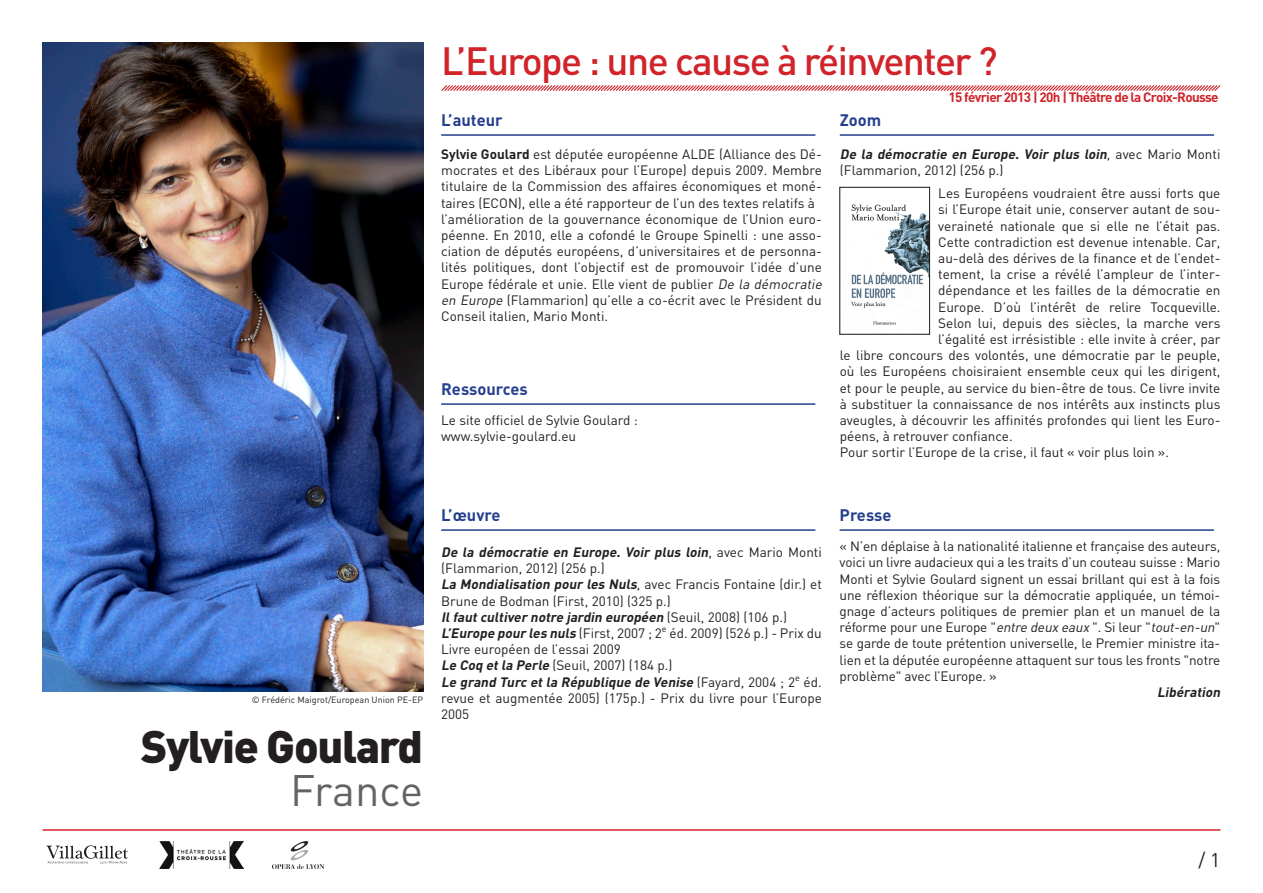
<style>
.page{position:relative;width:1263px;height:893px;background:#fff}
.page>*{position:absolute;margin:0;border:0;box-sizing:border-box;transform-origin:0 0}
.t1{font:900 45px "DIN";letter-spacing:-.03em;color:#231f20}
.t2{font:43.5px "DIN";letter-spacing:-.01em;color:#636366}
.t3{font:500 39px "DIN";letter-spacing:-.04em;color:#d1232a}
.t4{font:19.5px "DIN";color:#231f20}
.t5{font:700 16.5px "DIN";color:#253f8e}
.Style_de_paragraphe{font:13.5px/16.2px "DIN";color:#231f20}
.Style_de_paragraphe-2{font:italic 700 13.5px "DIN";color:#231f20}
.t6{font:700 13.5px "DIN";letter-spacing:-.05em;color:#d1232a}
.t7{font:9px "DIN";color:#231f20}
.s1{font-weight:700}
.s2{font-style:italic}
.s3{font-weight:700;font-style:italic}
.s4{font-weight:400;font-style:normal}
</style>
<div class="page">
<hr style="left:43px;top:829px;width:1177px;height:2px;background:#d1232a">
<svg style="left:47px;top:845px;width:81px;height:19px"></svg>
<img style="left:160px;top:841px;width:83px;height:27px">
<img style="left:272px;top:841px;width:51px;height:28px">
<img style="left:43px;top:43px;width:380px;height:648px">
<hr style="left:441px;top:134px;width:374px;height:2px;background:#253f8e">
<hr style="left:441px;top:529px;width:374px;height:2px;background:#253f8e">
<hr style="left:840px;top:134px;width:374px;height:2px;background:#253f8e">
<svg style="left:441px;top:85px;width:780px;height:6px;background:#e99a9d"></svg>
<img style="left:851px;top:204px;width:77px;height:121px">
<div style="left:840px;top:187px;width:90px;height:147px;border:1px solid #231f20"></div>
<hr style="left:441px;top:403px;width:374px;height:2px;background:#253f8e">
<hr style="left:840px;top:529px;width:374px;height:2px;background:#253f8e">
<p class="t3" style="left:441px;top:36px;width:558px">L’Europe : une cause à réinventer ?</p>
<p class="t5" style="left:441px;top:110px;width:63px">L’auteur</p>
<p class="Style_de_paragraphe" style="left:441px;top:146px;width:382px;text-align:justify"><span class="s1">Sylvie Goulard</span> est députée européenne ALDE (Alliance des Dé&shy;mocrates et des Libéraux pour l’Europe) depuis 2009. Membre titulaire de la Commission des affaires économiques et moné&shy;taires (ECON), elle a été rapporteur de l’un des textes relatifs à</p>
<p class="Style_de_paragraphe" style="left:441px;top:211px;width:385px">l’amélioration de la gouvernance économique de l’Union euro&shy;péenne. En 2010, elle a cofondé le Groupe Spinelli : une asso&shy;ciation de députés européens, d’universitaires et de personna&shy;lités politiques, dont l’objectif est de promouvoir l’idée d’une Europe fédérale et unie. Elle vient de publier <span class="s2">De la démocratie en Europe</span> (Flammarion) qu’elle a co-écrit avec le Président du Conseil italien, Mario Monti.</p>
<p class="t5" style="left:441px;top:379px;width:88px">Ressources</p>
<p class="Style_de_paragraphe" style="left:441px;top:412px;width:198px">Le site officiel de Sylvie Goulard :</p>
<p class="Style_de_paragraphe" style="left:441px;top:428px;width:136px">www.sylvie-goulard.eu</p>
<p class="t5" style="left:840px;top:110px;width:43px">Zoom</p>
<p class="t6" style="left:948px;top:89px;width:271px">15 février 2013 | 20h | Théâtre de la Croix-Rousse</p>
<p class="Style_de_paragraphe" style="left:840px;top:146px;width:382px"><span class="s3">De la démocratie en Europe. Voir plus loin</span>, a v e c M a r i o M o n t i (Flammarion, 2012) (256 p.)</p>
<p class="Style_de_paragraphe" style="left:938px;top:185px;width:284px">Les Européens voudraient être aussi forts que</p>
<p class="Style_de_paragraphe" style="left:938px;top:201px;width:284px">si l’Europe était unie, conserver autant de sou-</p>
<p class="Style_de_paragraphe" style="left:938px;top:217px;width:284px">veraineté nationale que si elle ne l’était pas.</p>
<p class="Style_de_paragraphe" style="left:938px;top:234px;width:284px">Cette contradiction est devenue intenable. Car,</p>
<p class="Style_de_paragraphe" style="left:938px;top:250px;width:284px">au-delà des dérives de la finance et de l’endet-</p>
<p class="Style_de_paragraphe" style="left:938px;top:266px;width:284px">tement, la crise a révélé l’ampleur de l’inter-</p>
<p class="Style_de_paragraphe" style="left:938px;top:282px;width:284px">dépendance et les failles de la démocratie en</p>
<p class="Style_de_paragraphe" style="left:938px;top:298px;width:284px">Europe. D’où l’intérêt de relire Tocqueville.</p>
<p class="Style_de_paragraphe" style="left:938px;top:315px;width:284px">Selon lui, depuis des siècles, la marche vers</p>
<p class="Style_de_paragraphe" style="left:938px;top:331px;width:284px">l’égalité est irrésistible : elle invite à créer, par</p>
<p class="Style_de_paragraphe" style="left:840px;top:347px;width:382px">le libre concours des volontés, une démocratie par le peuple,</p>
<p class="Style_de_paragraphe" style="left:840px;top:363px;width:382px">où les Européens choisiraient ensemble ceux qui les dirigent,</p>
<p class="Style_de_paragraphe" style="left:840px;top:379px;width:382px">et pour le peuple, au service du bien-être de tous. Ce livre invite</p>
<p class="Style_de_paragraphe" style="left:840px;top:396px;width:382px">à substituer la connaissance de nos intérêts aux instincts plus</p>
<p class="Style_de_paragraphe" style="left:840px;top:412px;width:382px">aveugles, à découvrir les affinités profondes qui lient les Euro-</p>
<p class="Style_de_paragraphe" style="left:840px;top:428px;width:174px">péens, à retrouver confiance.</p>
<p class="Style_de_paragraphe" style="left:840px;top:444px;width:331px">Pour sortir l’Europe de la crise, il faut « voir plus loin ».</p>
<p class="t7" style="left:252px;top:694px;width:173px">© Frédéric Maigrot/European Union PE-EP</p>
<p class="t1" style="left:141px;top:717px;width:284px">Sylvie Goulard</p>
<p class="t2" style="left:290px;top:763px;width:134px">France</p>
<p class="t5" style="left:441px;top:505px;width:61px">L’œuvre</p>
<p class="Style_de_paragraphe" style="left:441px;top:544px;width:382px"><span class="s3">De la démocratie en Europe. Voir plus loin</span>, a v e c M a r i o M o n t i (Flammarion, 2012) (256 p.)</p>
<p class="Style_de_paragraphe" style="left:441px;top:576px;width:382px"><span class="s3">La Mondialisation pour les Nuls</span>, a ve c F ra n c i s Fo n t a i n e ( d i r. ) e t<br>Brune de Bodman (First, 2010) (325 p.)</p>
<p class="Style_de_paragraphe-2" style="left:441px;top:608px;width:347px">Ilfautcultiver notre jardin européen <span class="s4">( S e u i l , 2 0 0 8 ) ( 1 0 6 p . )</span></p>
<p class="Style_de_paragraphe" style="left:441px;top:625px;width:382px"><span class="s3">L’Europe pour les nuls</span> (First, 2007 ; 2<sup>e</sup> éd. 2009) (526 p.) - Prix du<br>Livre européen de l’essai 2009</p>
<p class="Style_de_paragraphe" style="left:441px;top:657px;width:233px"><span class="s3">Le Coq etla Perle</span> (Seuil, 2007) (184 p.)</p>
<p class="Style_de_paragraphe" style="left:441px;top:673px;width:382px;text-align:justify"><span class="s3">Le grand Turc etla République de Venise</span> ( Fa ya rd , 2 0 0 4 ; 2 <sup>e</sup> é d . revue et augmentée 2005) (175p.) - Prix du livre pour l’Europe 2005</p>
<p class="t5" style="left:840px;top:505px;width:53px">Presse</p>
<p class="Style_de_paragraphe" style="left:840px;top:538px;width:382px;text-align:justify">« N’en déplaise à la nationalité italienne et française des auteurs, voici un livre audacieux qui a les traits d’un couteau suisse : Mario Monti et Sylvie Goulard signent un essai brillant qui est à la fois une réflexion théorique sur la démocratie appliquée, un témoi&shy;gnage d’acteurs politiques de premier plan et un manuel de la réforme pour une Europe "<span class="s2">entre deux eaux</span> ". Si leur "<span class="s2">tout-en-un</span>" se garde de toute prétention universelle, le Premier ministre ita&shy;lien et la députée européenne attaquent sur tous les fronts "notre problème" avec l’Europe. »</p>
<p class="Style_de_paragraphe-2" style="left:1157px;top:683px;width:68px">Libération</p>
<p class="t4" style="left:1198px;top:847px;width:23px">/ 1</p>
</div>
